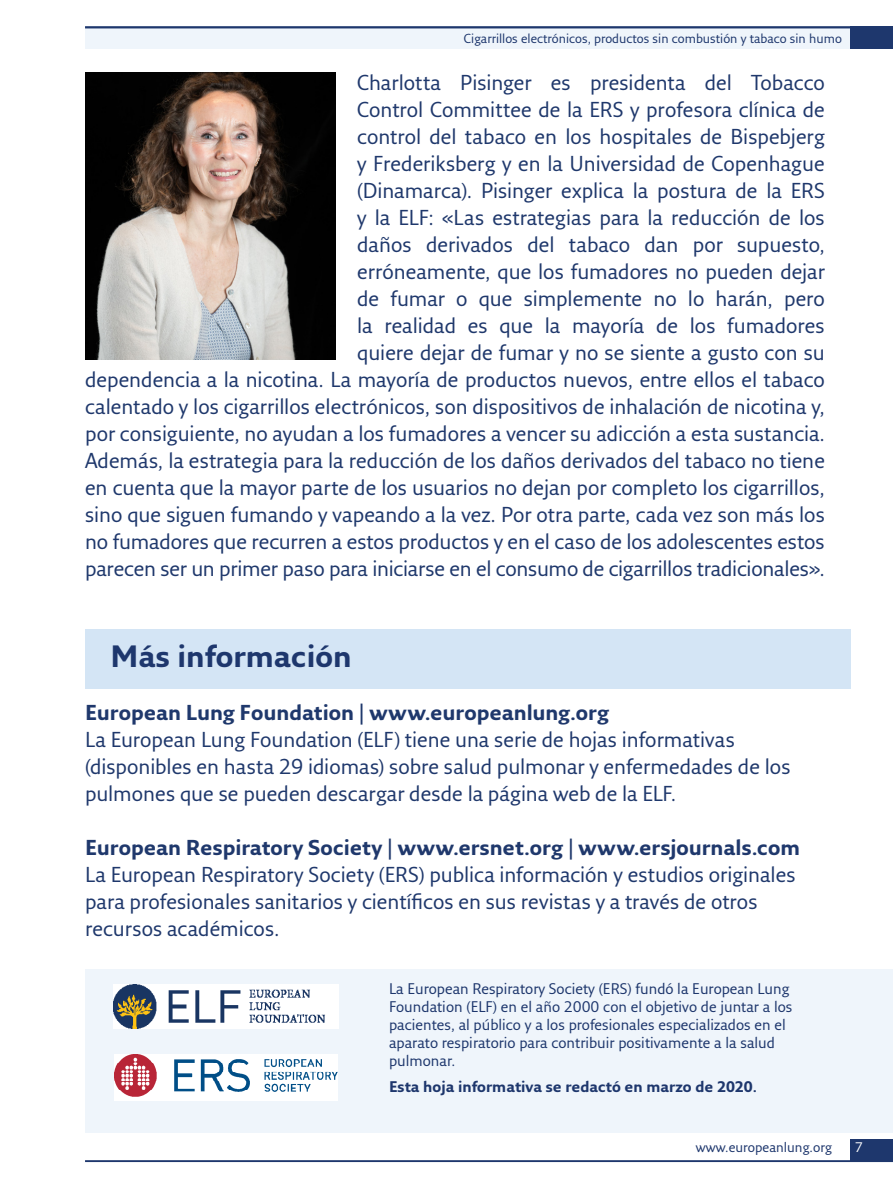
<style>
.page{position:relative;width:893px;height:1191px;background:#fff}
.page>*{position:absolute;margin:0;border:0;box-sizing:border-box;transform-origin:0 0}
.t1{font:700 30px "Fresco Sans Pro";color:#1e376d}
.H___B-head{font:21px/27px "Fresco Sans Pro";color:#1f386c}
.H___B-head-2{font:700 21px "Fresco Sans Pro";color:#1f386c}
.t2{font:15px/18px "Fresco Sans Pro";color:#1e376d}
.t3{font:700 15px "Fresco Sans Pro";color:#1e376d}
.Running_foot_left{font:13.5px "Fresco Sans Pro";color:#1e376d}
.Folio_left{font:13.5px "Fresco Sans Pro";color:#fff}
.Running_head_left{font:12.75px "Fresco Sans Pro";color:#1e376d}
</style>
<div class="page">
<div style="left:85px;top:969px;width:808px;height:163px;background:#eff5fb"></div>
<img style="left:115px;top:1054px;width:223px;height:46px">
<img style="left:114px;top:984px;width:225px;height:44px">
<div style="left:85px;top:26px;width:808px;height:23px;background:#eff5fb"></div>
<div style="left:850px;top:26px;width:43px;height:23px;background:#1e376d"></div>
<div style="left:850px;top:1138px;width:43px;height:23px;background:#1e376d"></div>
<hr style="left:85px;top:26px;width:808px;height:2px;background:#1e376d">
<hr style="left:85px;top:1160px;width:808px;height:2px;background:#1e376d">
<div style="left:85px;top:629px;width:765px;height:60px;background:#d4e5f5"></div>
<img style="left:85px;top:72px;width:251px;height:287px">
<p class="Running_head_left" style="left:464px;top:30px;width:379px">Cigarrillos electrónicos, productos sin combustión y tabaco sin humo</p>
<p class="H___B-head" style="left:85px;top:69px;width:741px;text-align:right">Charlotta Pisinger es presidenta del Tobacco<br>Control Committee de la ERS y profesora clínica de<br>control del tabaco en los hospitales de Bispebjerg<br>y Frederiksberg y en la Universidad de Copenhague<br>(Dinamarca). Pisinger explica la postura de la ERS<br>y la ELF: «Las estrategias para la reducción de los<br>daños derivados del tabaco dan por supuesto,<br>erróneamente, que los fumadores no pueden dejar<br>de fumar o que simplemente no lo harán, pero<br>la realidad es que la mayoría de los fumadores<br>quiere dejar de fumar y no se siente a gusto con su<br>dependencia a la nicotina. La mayoría de productos nuevos, entre ellos el tabaco calentado y los cigarrillos electrónicos, son dispositivos de inhalación de nicotina y, por consiguiente, no ayudan a los fumadores a vencer su adicción a esta sustancia.<br>Además, la estrategia para la reducción de los daños derivados del tabaco no tiene en cuenta que la mayor parte de los usuarios no dejan por completo los cigarrillos, sino que siguen fumando y vapeando a la vez. Por otra parte, cada vez son más los no fumadores que recurren a estos productos y en el caso de los adolescentes estos parecen ser un primer paso para iniciarse en el consumo de cigarrillos tradicionales».</p>
<p class="t1" style="left:110px;top:637px;width:243px">Más información</p>
<p class="H___B-head-2" style="left:85px;top:699px;width:526px">European Lung Foundation | www.europeanlung.org</p>
<p class="H___B-head" style="left:85px;top:726px;width:707px">La European Lung Foundation (ELF) tiene una serie de hojas informativas (disponibles en hasta 29 idiomas) sobre salud pulmonar y enfermedades de los pulmones que se pueden descargar desde la página web de la ELF.</p>
<p class="H___B-head-2" style="left:85px;top:834px;width:717px">European Respiratory Society | www.ersnet.org | www.ersjournals.com</p>
<p class="H___B-head" style="left:85px;top:861px;width:712px">La European Respiratory Society (ERS) publica información y estudios originales para profesionales sanitarios y científicos en sus revistas y a través de otros recursos académicos.</p>
<p class="t2" style="left:389px;top:979px;width:405px">La European Respiratory Society (ERS) fundó la European Lung Foundation (ELF) en el año 2000 con el objetivo de juntar a los pacientes, al público y a los profesionales especializados en el aparato respiratorio para contribuir positivamente a la salud pulmonar.</p>
<p class="t3" style="left:389px;top:1077px;width:369px">Esta hoja informativa se redactó en marzo de 2020.</p>
<p class="Running_foot_left" style="left:696px;top:1138px;width:138px">www.europeanlung.org</p>
<p class="Folio_left" style="left:855px;top:1139px;width:10px">7</p>
</div>
